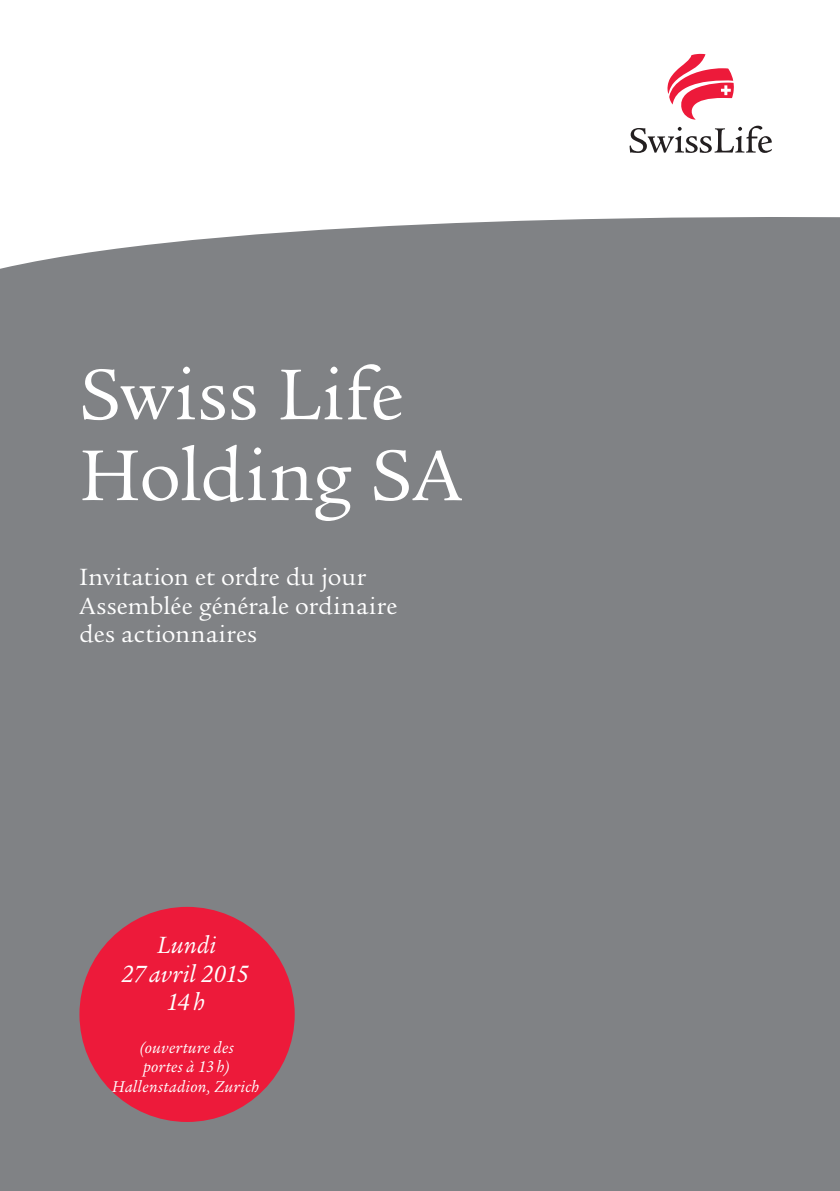
<style>
.page{position:relative;width:840px;height:1191px;background:#fff}
.page>*{position:absolute;margin:0;border:0;box-sizing:border-box;transform-origin:0 0}
.t1{font:78px/80.8px "Legacy Serif Std";letter-spacing:.005em;color:#fff}
.t2{font:25.6px/28.4px "Legacy Serif Std";letter-spacing:.01em;color:#fff}
.t3{font:italic 25.6px/28.4px "Legacy Serif Std";letter-spacing:.01em;color:#fff;text-align:center}
.t4{font:italic 17px/19.8px "Legacy Serif Std";letter-spacing:.025em;color:#fff;text-align:center}
</style>
<div class="page">
<div style="left:0;top:217px;width:839px;height:974px;background:#808285"></div>
<svg style="left:667px;top:54px;width:66px;height:66px"></svg>
<svg style="left:629px;top:126px;width:142px;height:27px"></svg>
<div style="left:79px;top:907px;width:215px;height:215px;background:#ed1a3a;border-radius:50%"></div>
<h1 class="t1" style="left:79px;top:355px;width:384px">Swiss Life<br>Holding SA</h1>
<p class="t2" style="left:79px;top:563px;width:319px">Invitation et ordre du jour<br>Assemblée générale ordinaire des actionnaires</p>
<p class="t3" style="left:122px;top:931px;width:129px">Lundi<br>27 avril 2015<br>14h</p>
<p class="t4" style="left:112px;top:1037px;width:148px">(ouverture des<br>portes à 13 h)<br>Hallenstadion, Zurich</p>
</div>
